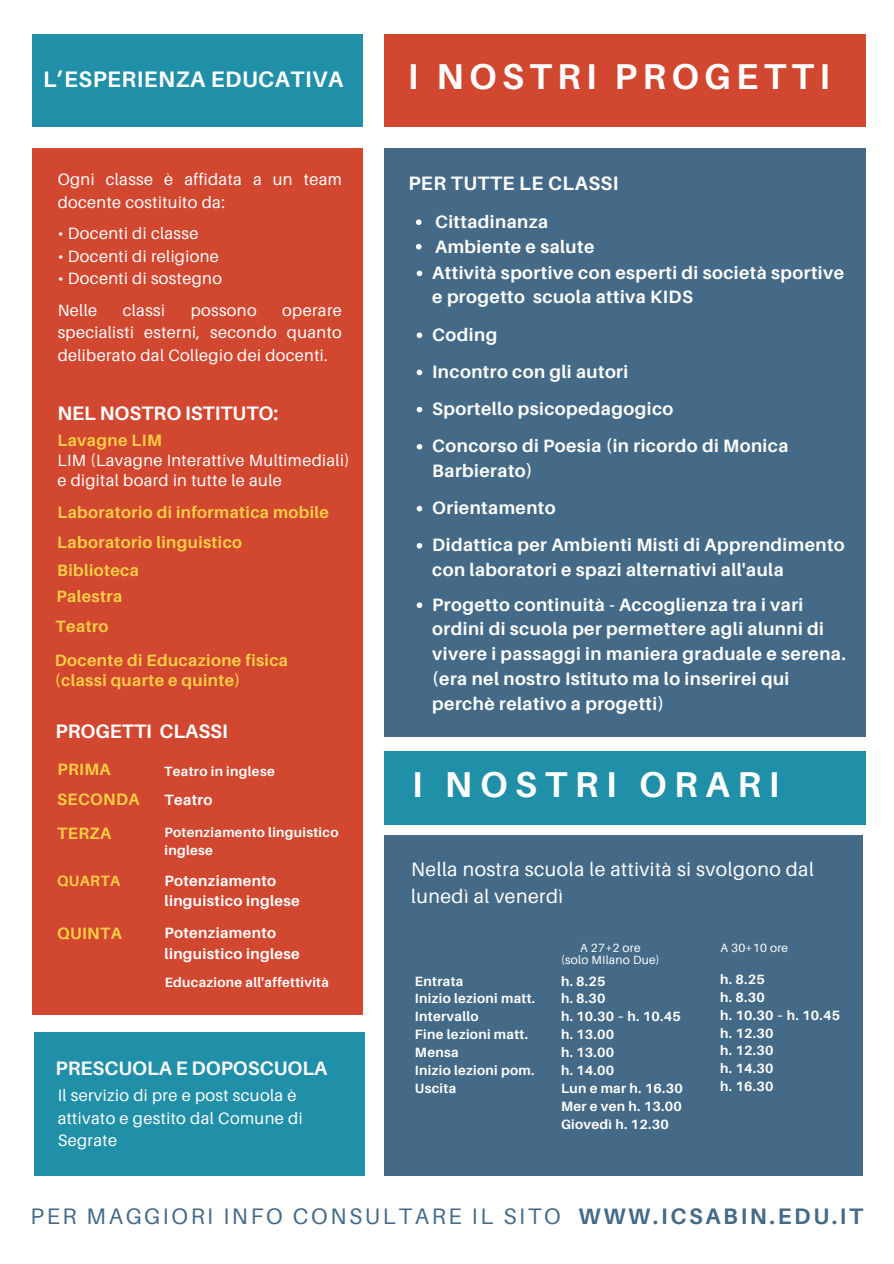
<style>
.page{position:relative;width:894px;height:1264px;background:#fff}
.page>*{position:absolute;margin:0;border:0;box-sizing:border-box;transform-origin:0 0}
.t1{font:700 35.85px "Aileron";letter-spacing:.15em;color:#fff}
.t2{font:700 35.85px "Aileron";letter-spacing:.215em;color:#fff}
.t3{font:22.5px "Aileron";letter-spacing:.12em;color:#446a87}
.t4{font:700 22.35px "Aileron";letter-spacing:.025em;color:#fff}
.t5{font:700 19.5px "Aileron";color:#fff}
.t6{font:700 19.5px "Aileron";color:#f8f8f8}
.t7{font:19.35px/27px "Aileron";letter-spacing:.025em;color:#fff}
.t8{font:700 19.35px "Aileron";letter-spacing:.025em;color:#fff}
.t9{font:700 17.85px/24.8px "Aileron";letter-spacing:.025em;color:#fff}
.t10{font:16.5px/22.5px "Aileron";letter-spacing:.025em;color:#fff}
.t11{font:700 16.5px "Aileron";letter-spacing:.025em;color:#fbce45}
.t12{font:16.35px/22.5px "Aileron";letter-spacing:.025em;color:#fff}
.t13{font:700 16.35px/20.2px "Aileron";letter-spacing:.025em;color:#fbce45}
.t14{font:700 14.85px/20.2px "Aileron";letter-spacing:.025em;color:#fff}
.t15{font:700 14.85px "Aileron";letter-spacing:.025em;color:#fbce45}
.t16{font:700 13.5px/17.9px "Aileron";letter-spacing:.025em;color:#fff}
.t17{font:700 13.35px "Aileron";letter-spacing:.025em;color:#fff}
.t18{font:12px "Aileron";letter-spacing:.025em;color:#fff}
.s1{font-weight:700}
</style>
<div class="page">
<div style="left:32px;top:34px;width:330px;height:92px;background:#208fa8"></div>
<div style="left:32px;top:148px;width:330px;height:866px;background:#d1472f"></div>
<div style="left:384px;top:34px;width:481px;height:92px;background:#d1472f"></div>
<div style="left:384px;top:148px;width:481px;height:588px;background:#446a87"></div>
<div style="left:34px;top:1032px;width:330px;height:143px;background:#208fa8"></div>
<div style="left:384px;top:835px;width:478px;height:340px;background:#446a87"></div>
<div style="left:384px;top:750px;width:481px;height:74px;background:#208fa8"></div>
<svg style="left:416px;top:219px;width:5px;height:6px"></svg>
<svg style="left:416px;top:244px;width:5px;height:5px"></svg>
<svg style="left:416px;top:270px;width:6px;height:6px"></svg>
<svg style="left:416px;top:332px;width:6px;height:6px"></svg>
<svg style="left:416px;top:369px;width:6px;height:6px"></svg>
<svg style="left:416px;top:407px;width:6px;height:5px"></svg>
<svg style="left:416px;top:444px;width:6px;height:5px"></svg>
<svg style="left:416px;top:506px;width:6px;height:5px"></svg>
<svg style="left:416px;top:543px;width:6px;height:5px"></svg>
<svg style="left:416px;top:602px;width:6px;height:6px"></svg>
<h2 class="t4" style="left:43px;top:65px;width:301px">L’ESPERIENZA EDUCATIVA</h2>
<h1 class="t1" style="left:408px;top:54px;width:423px">I NOSTRI PROGETTI</h1>
<p class="t12" style="left:58px;top:168px;width:285px">Ogni classe è affidata a un team docente costituito da:</p>
<p class="t12" style="left:58px;top:222px;width:142px">• Docenti di classe</p>
<p class="t12" style="left:58px;top:245px;width:163px">• Docenti di religione</p>
<p class="t12" style="left:58px;top:267px;width:166px">• Docenti di sostegno</p>
<p class="t12" style="left:58px;top:299px;width:41px">Nelle</p>
<p class="t12" style="left:123px;top:299px;width:44px">classi</p>
<p class="t12" style="left:191px;top:299px;width:67px">possono</p>
<p class="t12" style="left:58px;top:299px;width:285px;text-align:justify;text-indent:224px">operare specialisti esterni, secondo quanto deliberato dal Collegio dei docenti.</p>
<p class="t5" style="left:57px;top:401px;width:222px">NEL NOSTRO ISTITUTO:</p>
<p class="t13" style="left:57px;top:430px;width:106px">Lavagne LIM</p>
<p class="t12" style="left:57px;top:450px;width:293px;line-height:20.2px">LIM (Lavagne Interattive Multimediali) e digital board in tutte le aule</p>
<p class="t13" style="left:57px;top:502px;width:273px">Laboratorio di informatica mobile</p>
<p class="t13" style="left:57px;top:531px;width:186px">Laboratorio linguistico</p>
<p class="t13" style="left:57px;top:560px;width:83px">Biblioteca</p>
<p class="t13" style="left:56px;top:586px;width:67px">Palestra</p>
<p class="t13" style="left:56px;top:615px;width:54px">Teatro</p>
<h3 class="t13" style="left:55px;top:649px;width:235px">Docente di Educazione fisica (classi quarte e quinte)</h3>
<p class="t5" style="left:56px;top:719px;width:174px">PROGETTI CLASSI</p>
<p class="t11" style="left:57px;top:758px;width:55px">PRIMA</p>
<p class="t16" style="left:164px;top:762px;width:112px">Teatro in inglese</p>
<p class="t11" style="left:57px;top:788px;width:84px">SECONDA</p>
<p class="t11" style="left:57px;top:823px;width:55px">TERZA</p>
<p class="t14" style="left:164px;top:789px;width:50px">Teatro</p>
<p class="t16" style="left:164px;top:823px;width:175px">Potenziamento linguistico inglese</p>
<p class="t15" style="left:57px;top:871px;width:64px">QUARTA</p>
<p class="t14" style="left:164px;top:870px;width:137px">Potenziamento linguistico inglese</p>
<p class="t11" style="left:57px;top:922px;width:66px">QUINTA</p>
<p class="t14" style="left:164px;top:922px;width:137px">Potenziamento linguistico inglese</p>
<h4 class="t17" style="left:165px;top:973px;width:166px">Educazione all'affettività</h4>
<h4 class="t6" style="left:56px;top:1056px;width:273px">PRESCUOLA E DOPOSCUOLA</h4>
<p class="t10" style="left:58px;top:1083px;width:246px">Il servizio di pre e post scuola è attivato e gestito dal Comune di<br>Segrate</p>
<p class="t8" style="left:408px;top:171px;width:211px">PER TUTTE LE CLASSI</p>
<p class="t9" style="left:435px;top:209px;width:114px">Cittadinanza</p>
<p class="t9" style="left:435px;top:234px;width:161px">Ambiente e salute</p>
<p class="t9" style="left:432px;top:260px;width:413px">Attività sportive con esperti di società sportive e progetto scuola attiva KIDS</p>
<p class="t9" style="left:432px;top:321px;width:66px">Coding</p>
<p class="t9" style="left:432px;top:359px;width:197px">Incontro con gli autori</p>
<p class="t9" style="left:432px;top:396px;width:242px">Sportello psicopedagogico</p>
<p class="t9" style="left:432px;top:433px;width:357px">Concorso di Poesia (in ricordo di Monica<br>Barbierato)</p>
<p class="t9" style="left:432px;top:495px;width:125px">Orientamento</p>
<p class="t9" style="left:432px;top:532px;width:414px">Didattica per Ambienti Misti di Apprendimento con laboratori e spazi alternativi all'aula</p>
<p class="t9" style="left:432px;top:591px;width:415px">Progetto continuità - Accoglienza tra i vari ordini di scuola per permettere agli alunni di vivere i passaggi in maniera graduale e serena. (era nel nostro Istituto ma lo inserirei qui perchè relativo a progetti)</p>
<p class="t2" style="left:412px;top:762px;width:368px">I NOSTRI ORARI</p>
<p class="t7" style="left:411px;top:855px;width:404px">Nella nostra scuola le attività si svolgono dal lunedì al venerdì</p>
<p class="t16" style="left:415px;top:971px;width:50px">Entrata</p>
<h4 class="t16" style="left:415px;top:989px;width:122px">Inizio lezioni matt.</h4>
<h6 class="t16" style="left:415px;top:1007px;width:65px">Intervallo</h6>
<p class="t16" style="left:415px;top:1025px;width:114px">Fine lezioni matt.</p>
<h6 class="t16" style="left:415px;top:1043px;width:45px">Mensa</h6>
<p class="t16" style="left:415px;top:1061px;width:121px">Inizio lezioni pom.</p>
<h6 class="t16" style="left:415px;top:1079px;width:43px">Uscita</h6>
<p class="t18" style="left:580px;top:940px;width:62px">A 27+2 ore</p>
<p class="t18" style="left:561px;top:952px;width:100px">(solo MIlano Due)</p>
<p class="t16" style="left:561px;top:971px;width:46px">h. 8.25</p>
<h6 class="t16" style="left:561px;top:989px;width:46px">h. 8.30</h6>
<p class="t16" style="left:561px;top:1007px;width:121px">h. 10.30 – h. 10.45</p>
<h6 class="t16" style="left:561px;top:1025px;width:55px">h. 13.00</h6>
<p class="t16" style="left:561px;top:1043px;width:55px">h. 13.00</p>
<p class="t16" style="left:561px;top:1061px;width:55px">h. 14.00</p>
<p class="t16" style="left:561px;top:1079px;width:123px">Lun e mar h. 16.30</p>
<p class="t16" style="left:561px;top:1096px;width:122px">Mer e ven h. 13.00</p>
<p class="t16" style="left:561px;top:1114px;width:109px">Giovedì h. 12.30</p>
<p class="t18" style="left:720px;top:940px;width:69px">A 30+10 ore</p>
<p class="t16" style="left:720px;top:969px;width:46px">h. 8.25</p>
<h4 class="t16" style="left:720px;top:987px;width:46px">h. 8.30</h4>
<p class="t16" style="left:720px;top:1005px;width:121px">h. 10.30 – h. 10.45</p>
<p class="t16" style="left:720px;top:1023px;width:55px">h. 12.30</p>
<h1 class="t16" style="left:720px;top:1041px;width:55px">h. 12.30</h1>
<h5 class="t16" style="left:720px;top:1059px;width:55px">h. 14.30</h5>
<p class="t16" style="left:720px;top:1077px;width:55px">h. 16.30</p>
<p class="t3" style="left:31px;top:1202px;width:833px">PER MAGGIORI INFO CONSULTARE IL SITO <span class="s1">WWW.ICSABIN.EDU.IT</span></p>
</div>
